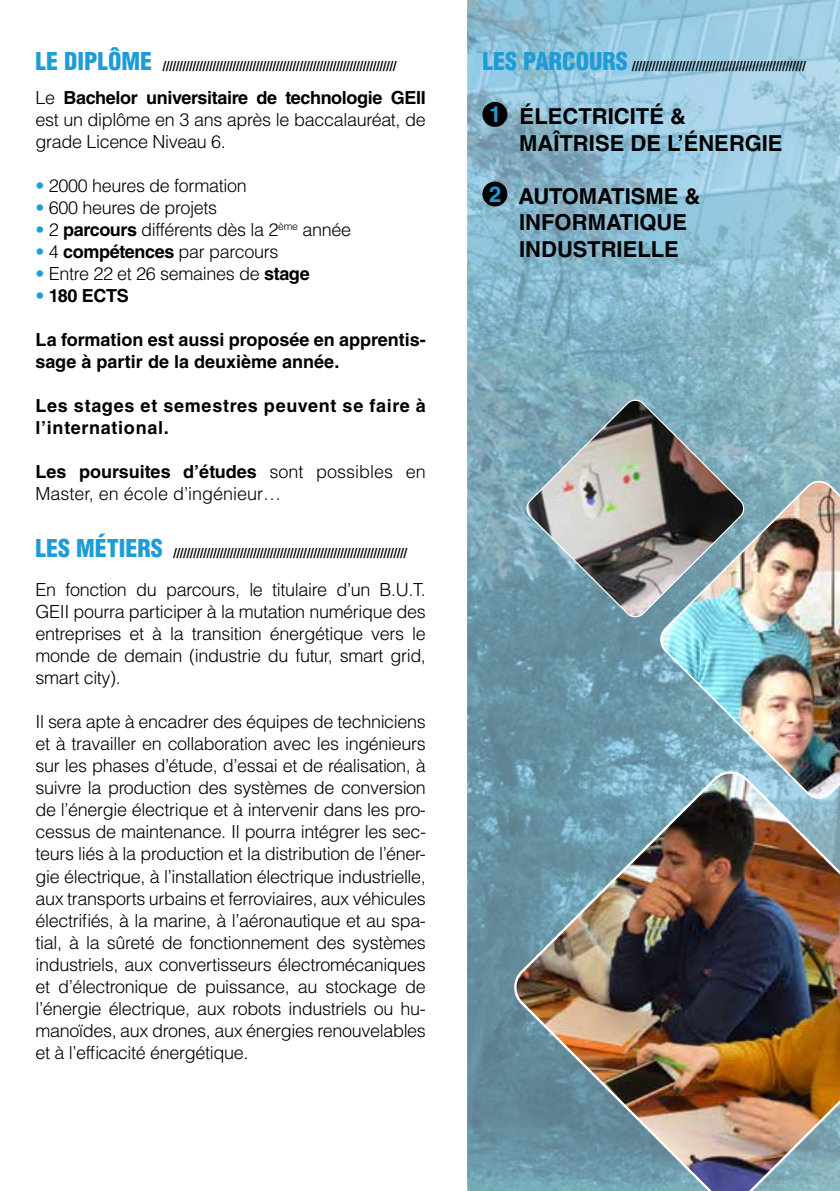
<style>
.page{position:relative;width:840px;height:1191px;background:#fff}
.page>*{position:absolute;margin:0;border:0;box-sizing:border-box;transform-origin:0 0}
.t1{font:700 22px/26.4px "Helvetica LT Std";color:#000}
.t2{font:300 18px/22px "Helvetica LT Std";letter-spacing:-.02em;color:#000;text-align:justify}
.t3{font:700 18px/22px "Helvetica LT Std";color:#000}
.t4{font:300 18px/22px "Helvetica LT Std";color:#000}
.t5{font:700 18px/22px "Helvetica LT Std";letter-spacing:.04em;color:#000}
.t6{font:900 condensed 12px "Helvetica LT Std";color:#000}
.s1{font-size:24px;color:#1f9cd6}
.s2{font-weight:700}
.s3{color:#1f9cd6}
.s4{font-weight:300;color:#1f9cd6}
</style>
<div class="page">
<img style="left:467px;top:0;width:372px;height:1191px">
<img style="left:524px;top:399px;width:222px;height:220px">
<img style="left:656px;top:480px;width:183px;height:290px">
<img style="left:509px;top:770px;width:330px;height:421px">
<div style="left:482px;top:102px;width:25px;height:25px;background:#000;border-radius:50%"></div>
<div style="left:482px;top:181px;width:25px;height:25px;background:#000;border-radius:50%"></div>
<p class="t6" style="left:35px;top:58px;width:362px"><span class="s1">LE DIPLÔME</span> //////////////////////////////////////////////////////////////////////</p>
<p class="t6" style="left:482px;top:58px;width:325px"><span class="s1">LES PARCOURS</span> ////////////////////////////////////////////////////</p>
<p class="t2" style="left:35px;top:87px;width:392px">Le <span class="s2">Bachelor universitaire de technologie GEII </span>est un diplôme en 3 ans après le baccalauréat, de grade Licence Niveau 6.</p>
<p class="t2" style="left:35px;top:175px;width:213px"><span class="s3">•</span> 2000 heures de formation</p>
<p class="t2" style="left:35px;top:197px;width:183px"><span class="s3">•</span> 600 heures de projets</p>
<p class="t2" style="left:35px;top:219px;width:317px"><span class="s3">•</span> 2 <span class="s2">parcours</span> différents dès la 2<sup>ème</sup> année</p>
<p class="t2" style="left:35px;top:241px;width:244px"><span class="s3">•</span> 4 <span class="s2">compétences</span> par parcours</p>
<p class="t2" style="left:35px;top:263px;width:275px"><span class="s3">•</span> Entre 22 et 26 semaines de <span class="s2">stage</span></p>
<p class="t3" style="left:35px;top:285px;width:95px"><span class="s4">•</span> 180 ECTS</p>
<p class="t3" style="left:35px;top:329px;width:392px">La formation est aussi proposée en apprentis&shy;sage à partir de la deuxième année.</p>
<p class="t5" style="left:35px;top:395px;width:392px">Les stages et semestres peuvent se faire à l’international.</p>
<p class="t4" style="left:35px;top:461px;width:392px"><span class="s2">Les poursuites d’études</span> sont possibles en<br>Master, en école d’ingénieur…</p>
<p class="t6" style="left:35px;top:544px;width:373px"><span class="s1">LES MÉTIERS</span> //////////////////////////////////////////////////////////////////////</p>
<p class="t2" style="left:35px;top:579px;width:392px">En fonction du parcours, le titulaire d’un B.U.T.<br>GEII pourra participer à la mutation numérique des entreprises et à la transition énergétique vers le monde de demain (industrie du futur, smart grid, smart city).</p>
<p class="t2" style="left:35px;top:711px;width:392px">Il sera apte à encadrer des équipes de techniciens et à travailler en collaboration avec les ingénieurs sur les phases d’étude, d’essai et de réalisation, à suivre la production des systèmes de conversion de l’énergie électrique et à intervenir dans les pro&shy;cessus de maintenance. Il pourra intégrer les sec&shy;teurs liés à la production et la distribution de l’éner&shy;gie électrique, à l’installation électrique industrielle, aux transports urbains et ferroviaires, aux véhicules électrifiés, à la marine, à l’aéronautique et au spa&shy;tial, à la sûreté de fonctionnement des systèmes industriels, aux convertisseurs électromécaniques et d’électronique de puissance, au stockage de l’énergie électrique, aux robots industriels ou hu&shy;manoïdes, aux drones, aux énergies renouvelables et à l’efficacité énergétique.</p>
<p class="t1" style="left:519px;top:103px;width:265px;text-indent:-30px"><span class="s3">1</span> ÉLECTRICITÉ &amp;<br>MAÎTRISE DE L’ÉNERGIE</p>
<p class="t1" style="left:519px;top:183px;width:183px;text-indent:-30px"><span class="s3">2</span> AUTOMATISME &amp;<br>INFORMATIQUE<br>INDUSTRIELLE</p>
</div>
